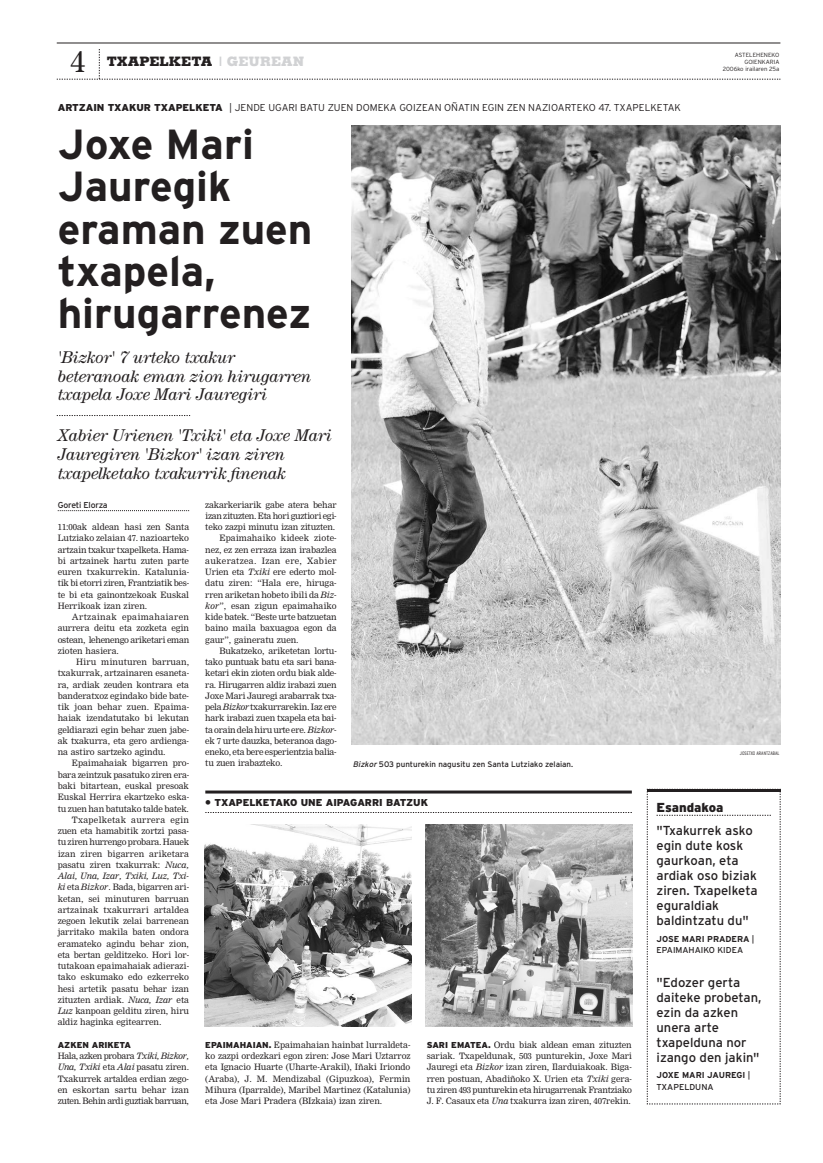
<style>
.page{position:relative;width:823px;height:1163px;background:#fff}
.page>*{position:absolute;margin:0;border:0;box-sizing:border-box;transform-origin:0 0}
.t1{font:700 42px/42px "Interstate";color:#231f20}
.t2{font:30px "Century";color:#231f20}
.t3{font:italic 17px/18.7px "Century";letter-spacing:-.01em;color:#231f20}
.t4{font:13px/15px "Interstate";color:#231f20}
.t5{font:800 13px "Memphis";color:#231f20}
.t6{font:800 13px "Memphis";color:#d1d2d4}
.t7{font:300 10px "Interstate";color:#231f20}
.t8{font:900 10px "Interstate";color:#231f20}
.t9{font:8.6px/11.2px "M Nimrod";letter-spacing:-.01em;color:#231f20;text-align:justify}
.t10{font:8.6px "M Nimrod";letter-spacing:-.03em;color:#231f20}
.t11{font:8.6px "M Nimrod";letter-spacing:-.035em;color:#231f20}
.t12{font:8.6px "M Nimrod";letter-spacing:.01em;color:#231f20}
.t13{font:8.6px "M Nimrod";letter-spacing:.03em;color:#231f20}
.t14{font:8.6px/11.7px "Interstate";letter-spacing:-.01em;color:#231f20}
.t15{font:8.6px "M Nimrod";letter-spacing:-.04em;color:#231f20}
.t16{font:italic 8.6px "M Nimrod";letter-spacing:-.015em;color:#231f20}
.t17{font:700 8.6px/11.7px "Interstate";color:#231f20}
.t18{font:8.6px "M Nimrod";letter-spacing:.035em;color:#231f20}
.t19{font:8px "Interstate";color:#231f20}
.t20{font:300 6px/7.2px "Interstate";color:#231f20;text-align:right}
.t21{font:300 condensed 5px "Interstate";color:#231f20}
.s1{font-weight:900}
.s2{font-style:italic}
.s3{font-family:"Interstate";font-weight:900}
.s4{font-weight:700}
.s5{font-weight:400}
</style>
<div class="page">
<hr style="left:57px;top:43px;width:723px;height:1px;background:#231f20">
<svg style="left:57px;top:49px;width:723px;height:31px"></svg>
<svg style="left:58px;top:510px;width:131px;height:1px"></svg>
<svg style="left:646px;top:791px;width:134px;height:313px"></svg>
<hr style="left:205px;top:790px;width:426px;height:3px;background:#231f20">
<svg style="left:205px;top:812px;width:426px;height:1px"></svg>
<img style="left:204px;top:824px;width:207px;height:202px">
<img style="left:425px;top:824px;width:207px;height:202px">
<svg style="left:57px;top:415px;width:133px;height:1px"></svg>
<hr style="left:646px;top:788px;width:134px;height:3px;background:#231f20">
<img style="left:351px;top:125px;width:429px;height:618px">
<p class="t2" style="left:70px;top:51px;width:16px">4</p>
<p class="t6" style="left:219px;top:53px;width:86px">| GEUREAN</p>
<p class="t20" style="left:734px;top:52px;width:46px">ASTELEHENEKO<br>GOIENKARIA</p>
<p class="t5" style="left:107px;top:53px;width:107px">TXAPELKETA</p>
<p class="t20" style="left:722px;top:66px;width:58px">2006ko irailaren 25a</p>
<p class="t7" style="left:58px;top:104px;width:624px"><span class="s1">ARTZAIN TXAKUR TXAPELKETA</span> | JENDE UGARI BATU ZUEN DOMEKA GOIZEAN OÑATIN EGIN ZEN NAZIOARTEKO 47. TXAPELKETAK</p>
<p class="t1" style="left:58px;top:127px;width:256px">Joxe Mari<br>Jauregik eraman zuen txapela, hirugarrenez</p>
<p class="t3" style="left:58px;top:349px;width:255px">'Bizkor' 7 urteko txakur beteranoak eman zion hirugarren txapela Joxe Mari Jauregiri</p>
<p class="t3" style="left:58px;top:427px;width:275px">Xabier Urienen 'Txiki' eta Joxe Mari<br>Jauregiren 'Bizkor' izan ziren txapelketako txakurrik finenak</p>
<p class="t14" style="left:58px;top:499px;width:51px">Goreti Elorza</p>
<p class="t9" style="left:58px;top:521px;width:133px">11:00ak aldean hasi zen Santa</p>
<p class="t9" style="left:58px;top:533px;width:133px">Lutziako zelaian 47. nazioarteko</p>
<p class="t9" style="left:58px;top:544px;width:133px">artzain txakur txapelketa. Hama-</p>
<p class="t9" style="left:58px;top:555px;width:133px">bi artzainek hartu zuten parte</p>
<p class="t9" style="left:58px;top:566px;width:133px">euren txakurrekin. Katalunia-</p>
<p class="t11" style="left:58px;top:579px;width:133px">tik bi etorri ziren, Frantziatik bes-</p>
<p class="t9" style="left:58px;top:589px;width:133px">te bi eta gainontzekoak Euskal</p>
<p class="t9" style="left:58px;top:600px;width:91px">Herrikoak izan ziren.</p>
<p class="t18" style="left:72px;top:613px;width:118px">Artzainak epaimahaiaren</p>
<p class="t9" style="left:58px;top:623px;width:133px">aurrera deitu eta zozketa egin</p>
<p class="t11" style="left:58px;top:635px;width:133px">ostean, lehenengo ariketari eman</p>
<p class="t9" style="left:58px;top:645px;width:63px">zioten hasiera.</p>
<p class="t9" style="left:76px;top:656px;width:114px">Hiru minuturen barruan,</p>
<p class="t9" style="left:58px;top:668px;width:133px">txakurrak, artzainaren esaneta-</p>
<p class="t9" style="left:58px;top:679px;width:133px">ra, ardiak zeuden kontrara eta</p>
<p class="t9" style="left:58px;top:690px;width:133px">banderatxoz egindako bide bate-</p>
<p class="t9" style="left:58px;top:701px;width:133px">tik joan behar zuen. Epaima-</p>
<p class="t9" style="left:58px;top:713px;width:133px">haiak izendatutako bi lekutan</p>
<p class="t9" style="left:58px;top:724px;width:133px">geldiarazi egin behar zuen jabe-</p>
<p class="t9" style="left:58px;top:735px;width:133px">ak txakurra, eta gero ardienga-</p>
<p class="t9" style="left:58px;top:746px;width:109px">na astiro sartzeko agindu.</p>
<p class="t9" style="left:72px;top:758px;width:119px">Epaimahaiak bigarren pro-</p>
<p class="t9" style="left:58px;top:769px;width:133px">bara zeintzuk pasatuko ziren era-</p>
<p class="t9" style="left:58px;top:780px;width:133px">baki bitartean, euskal presoak</p>
<p class="t9" style="left:58px;top:791px;width:133px">Euskal Herrira ekartzeko eska-</p>
<p class="t9" style="left:58px;top:803px;width:133px">tu zuen han batutako talde batek.</p>
<p class="t13" style="left:72px;top:815px;width:119px">Txapelketak aurrera egin</p>
<p class="t9" style="left:58px;top:825px;width:133px">zuen eta hamabitik zortzi pasa-</p>
<p class="t11" style="left:58px;top:838px;width:133px">tu ziren hurrengo probara. Hauek</p>
<p class="t12" style="left:58px;top:849px;width:133px">izan ziren bigarren ariketara</p>
<p class="t9" style="left:58px;top:859px;width:133px">pasatu ziren txakurrak: <span class="s2">Nuca,</span></p>
<p class="t16" style="left:58px;top:872px;width:133px">Alai, Una, Izar, Txiki, Luz, Txi-</p>
<p class="t9" style="left:58px;top:881px;width:133px"><span class="s2">ki</span> eta <span class="s2">Bizkor</span>. Bada, bigarren ari-</p>
<p class="t9" style="left:58px;top:893px;width:133px">ketan, sei minuturen barruan</p>
<p class="t12" style="left:58px;top:905px;width:133px">artzainak txakurrari artaldea</p>
<p class="t9" style="left:58px;top:915px;width:133px">zegoen lekutik zelai barrenean</p>
<p class="t9" style="left:58px;top:926px;width:133px">jarritako makila baten ondora</p>
<p class="t9" style="left:58px;top:938px;width:133px">eramateko agindu behar zion,</p>
<p class="t9" style="left:58px;top:949px;width:133px">eta bertan gelditzeko. Hori lor-</p>
<p class="t9" style="left:58px;top:960px;width:133px">tutakoan epaimahaiak adierazi-</p>
<p class="t9" style="left:58px;top:971px;width:133px">tako eskumako edo ezkerreko</p>
<p class="t9" style="left:58px;top:983px;width:133px">hesi artetik pasatu behar izan</p>
<p class="t9" style="left:58px;top:994px;width:133px">zituzten ardiak. <span class="s2">Nuca, Izar</span> eta</p>
<p class="t9" style="left:58px;top:1005px;width:133px"><span class="s2">Luz</span> kanpoan gelditu ziren, hiru</p>
<p class="t9" style="left:58px;top:1016px;width:105px">aldiz haginka egitearren.</p>
<p class="t9" style="left:58px;top:1039px;width:133px;text-align:left"><span class="s3">AZKEN ARIKETA<br></span>Hala, azken probara <span class="s2">Txiki, Bizkor,<br>Una, Txiki</span> eta <span class="s2">Alai</span> pasatu ziren.<br>Txakurrek artaldea erdian zego&shy;en eskortan sartu behar izan zuten. Behin ardi guztiak barruan,</p>
<p class="t9" style="left:205px;top:499px;width:133px">zakarkeriarik gabe atera behar</p>
<p class="t15" style="left:205px;top:512px;width:133px">izan zituzten. Eta hori guztiori egi-</p>
<p class="t9" style="left:205px;top:521px;width:131px">teko zazpi minutu izan zituzten.</p>
<p class="t9" style="left:219px;top:533px;width:119px">Epaimahaiko kideek ziote-</p>
<p class="t9" style="left:205px;top:544px;width:133px">nez, ez zen erraza izan irabazlea</p>
<p class="t13" style="left:205px;top:557px;width:133px">aukeratzea. Izan ere, Xabier</p>
<p class="t9" style="left:205px;top:566px;width:133px">Urien eta <span class="s2">Txiki</span> ere ederto mol-</p>
<p class="t9" style="left:205px;top:578px;width:133px">datu ziren: “Hala ere, hiruga-</p>
<p class="t9" style="left:205px;top:589px;width:133px">rren ariketan hobeto ibili da <span class="s2">Biz-</span></p>
<p class="t9" style="left:205px;top:600px;width:133px"><span class="s2">kor</span>”, esan zigun epaimahaiko</p>
<p class="t9" style="left:205px;top:611px;width:133px">kide batek. “Beste urte batzuetan</p>
<p class="t9" style="left:205px;top:623px;width:133px">baino maila baxuagoa egon da</p>
<p class="t9" style="left:205px;top:634px;width:95px">gaur”, gaineratu zuen.</p>
<p class="t9" style="left:219px;top:645px;width:119px">Bukatzeko, ariketetan lortu-</p>
<p class="t10" style="left:205px;top:658px;width:133px">tako puntuak batu eta sari bana-</p>
<p class="t10" style="left:205px;top:669px;width:133px">ketari ekin zioten ordu biak alde-</p>
<p class="t9" style="left:205px;top:679px;width:133px">ra. Hirugarren aldiz irabazi zuen</p>
<p class="t9" style="left:205px;top:690px;width:133px">Joxe Mari Jauregi arabarrak txa-</p>
<p class="t10" style="left:205px;top:703px;width:133px">pela <span class="s2">Bizkor</span>txakurrarekin. Iaz ere</p>
<p class="t10" style="left:205px;top:714px;width:133px">hark irabazi zuen txapela eta bai-</p>
<p class="t11" style="left:205px;top:725px;width:133px">ta orain dela hiru urte ere. <span class="s2">Bizkor-</span></p>
<p class="t10" style="left:205px;top:737px;width:133px">ek 7 urte dauzka, beteranoa dago-</p>
<p class="t10" style="left:205px;top:748px;width:133px">eneko, eta bere esperientzia balia-</p>
<p class="t9" style="left:205px;top:758px;width:79px">tu zuen irabazteko.</p>
<p class="t19" style="left:352px;top:760px;width:222px"><span class="s2">Bizkor</span>503 punturekin nagusitu zen Santa Lutziako zelaian.</p>
<p class="t8" style="left:205px;top:799px;width:224px">• TXAPELKETAKO UNE AIPAGARRI BATZUK</p>
<p class="t9" style="left:205px;top:1039px;width:206px"><span class="s3">EPAIMAHAIAN.</span> Epaimahaian hainbat lurraldeta&shy;ko zazpi ordezkari egon ziren: Jose Mari Uztarroz eta Ignacio Huarte (Uharte-Arakil), Iñaki Iriondo (Araba), J. M. Mendizabal (Gipuzkoa), Fermin Mihura (Iparralde), Maribel Martinez (Katalunia) eta Jose Mari Pradera (BIzkaia) izan ziren.</p>
<p class="t9" style="left:426px;top:1039px;width:207px"><span class="s3">SARI EMATEA.</span> Ordu biak aldean eman zituzten sariak. Txapeldunak, 503 punturekin, Joxe Mari Jauregi eta <span class="s2">Bizkor</span> izan ziren, Ilarduiakoak. Biga&shy;rren postuan, Abadiñoko X. Urien eta <span class="s2">Txiki</span> gera&shy;tu ziren 493 punturekin eta hirugarrenak Frantziako J. F. Casaux eta <span class="s2">Una</span> txakurra izan ziren, 407rekin.</p>
<p class="t21" style="left:739px;top:751px;width:41px">JOSETXO ARANTZABAL</p>
<p class="t4" style="left:656px;top:797px;width:98px;line-height:22.5px"><span class="s1">Esandakoa </span>"Txakurrek asko</p>
<p class="t4" style="left:656px;top:838px;width:102px">egin dute kosk gaurkoan, eta ardiak oso biziak ziren. Txapelketa eguraldiak baldintzatu du"</p>
<p class="t14" style="left:656px;top:933px;width:99px"><span class="s4">JOSE MARI PRADERA</span> |<br>EPAIMAHAIKO KIDEA</p>
<p class="t4" style="left:656px;top:975px;width:106px">"Edozer gerta daiteke probetan, ezin da azken unera arte txapelduna nor izango den jakin"</p>
<p class="t17" style="left:656px;top:1070px;width:95px">JOXE MARI JAUREGI <span class="s5">|<br>TXAPELDUNA</span></p>
</div>
